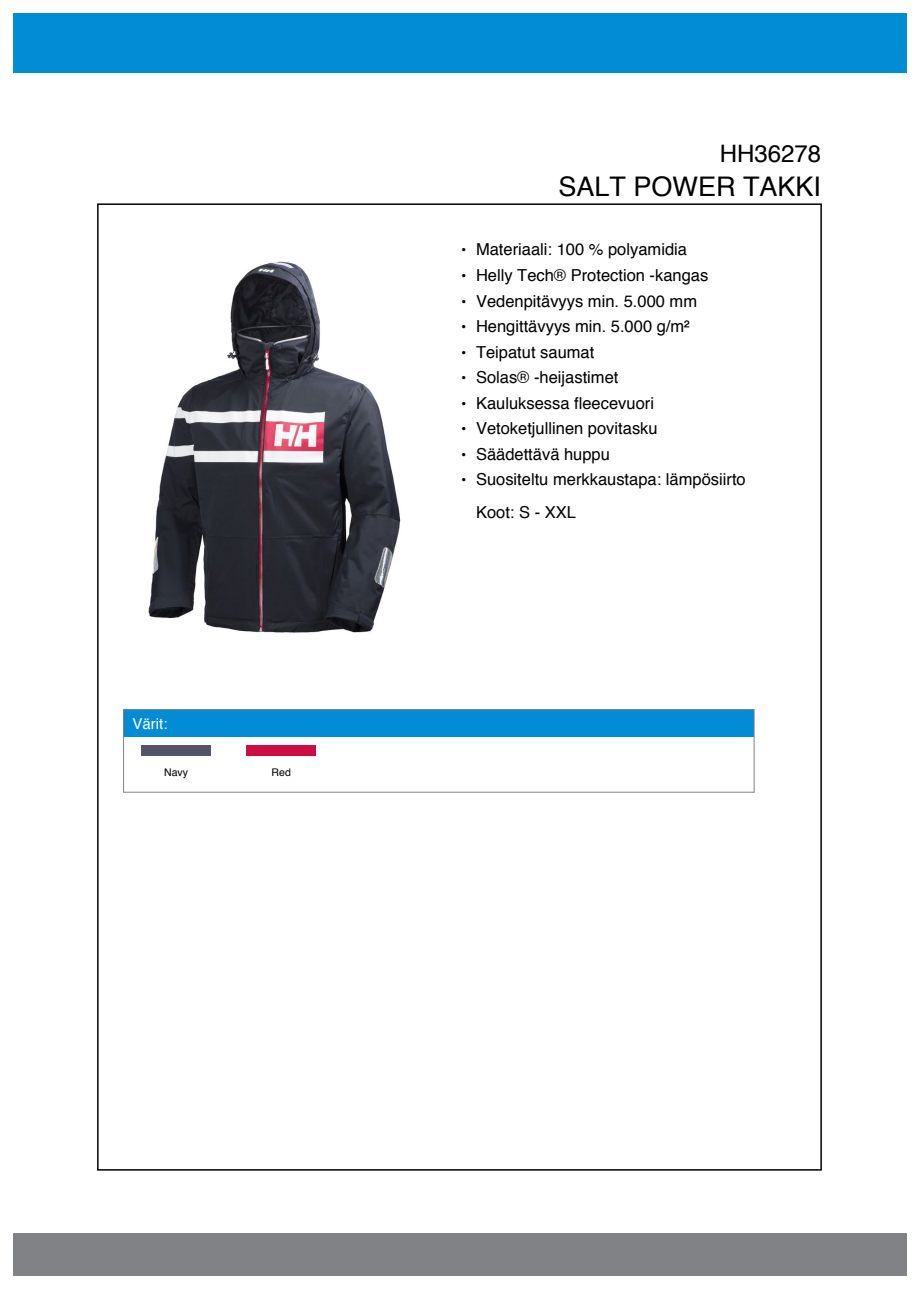
<style>
.page{position:relative;width:919px;height:1289px;background:#fff}
.page>*{position:absolute;margin:0;border:0;box-sizing:border-box;transform-origin:0 0}
.t1{font:27px "Helvetica";color:#000}
.t2{font:24px "Helvetica";color:#000}
.t3{font:16.5px/33px "Helvetica";color:#000}
.t4{font:15px "Helvetica";color:#fff}
.t5{font:10.5px "Helvetica";color:#000}
.s1{font-size:15px}
</style>
<div class="page">
<div style="left:13px;top:13px;width:893px;height:59px;background:#028cd6"></div>
<div style="left:13px;top:1233px;width:893px;height:43px;background:#808285"></div>
<img style="left:148px;top:261px;width:253px;height:372px">
<div style="left:124px;top:709px;width:630px;height:27px;background:#028cd6"></div>
<div style="left:142px;top:745px;width:69px;height:11px;background:#545567"></div>
<div style="left:247px;top:745px;width:69px;height:11px;background:#cd0e44"></div>
<hr style="left:124px;top:709px;width:630px;height:1px;background:#808285">
<hr style="left:124px;top:791px;width:630px;height:1px;background:#808285">
<hr style="left:123px;top:709px;width:1px;height:83px;background:#808285">
<hr style="left:753px;top:709px;width:1px;height:83px;background:#808285">
<p class="t4" style="left:133px;top:712px;width:37px">Värit:</p>
<p class="t5" style="left:164px;top:764px;width:25px">Navy</p>
<p class="t5" style="left:271px;top:764px;width:21px">Red</p>
<h2 class="t2" style="left:719px;top:135px;width:103px">HH36278</h2>
<h1 class="t1" style="left:558px;top:165px;width:264px">SALT POWER TAKKI</h1>
<p class="t3" style="left:461px;top:234px;width:227px"><span class="s1">•</span> Materiaali: 100 % polyamidia</p>
<p class="t3" style="left:461px;top:259px;width:249px"><span class="s1">•</span> Helly Tech® Protection -kangas</p>
<p class="t3" style="left:461px;top:285px;width:238px"><span class="s1">•</span> Vedenpitävyys min. 5.000 mm</p>
<p class="t3" style="left:461px;top:310px;width:230px"><span class="s1">•</span> Hengittävyys min. 5.000 g/m²</p>
<p class="t3" style="left:461px;top:336px;width:135px"><span class="s1">•</span> Teipatut saumat</p>
<p class="t3" style="left:461px;top:361px;width:159px"><span class="s1">•</span> Solas® -heijastimet</p>
<p class="t3" style="left:461px;top:387px;width:194px"><span class="s1">•</span> Kauluksessa fleecevuori</p>
<p class="t3" style="left:461px;top:412px;width:198px"><span class="s1">•</span> Vetoketjullinen povitasku</p>
<p class="t3" style="left:461px;top:438px;width:150px"><span class="s1">•</span> Säädettävä huppu</p>
<p class="t3" style="left:476px;top:463px;width:271px;text-indent:-15px"><span class="s1">•</span> Suositeltu merkkaustapa: lämpösiirto<br>Koot: S - XXL</p>
</div>
